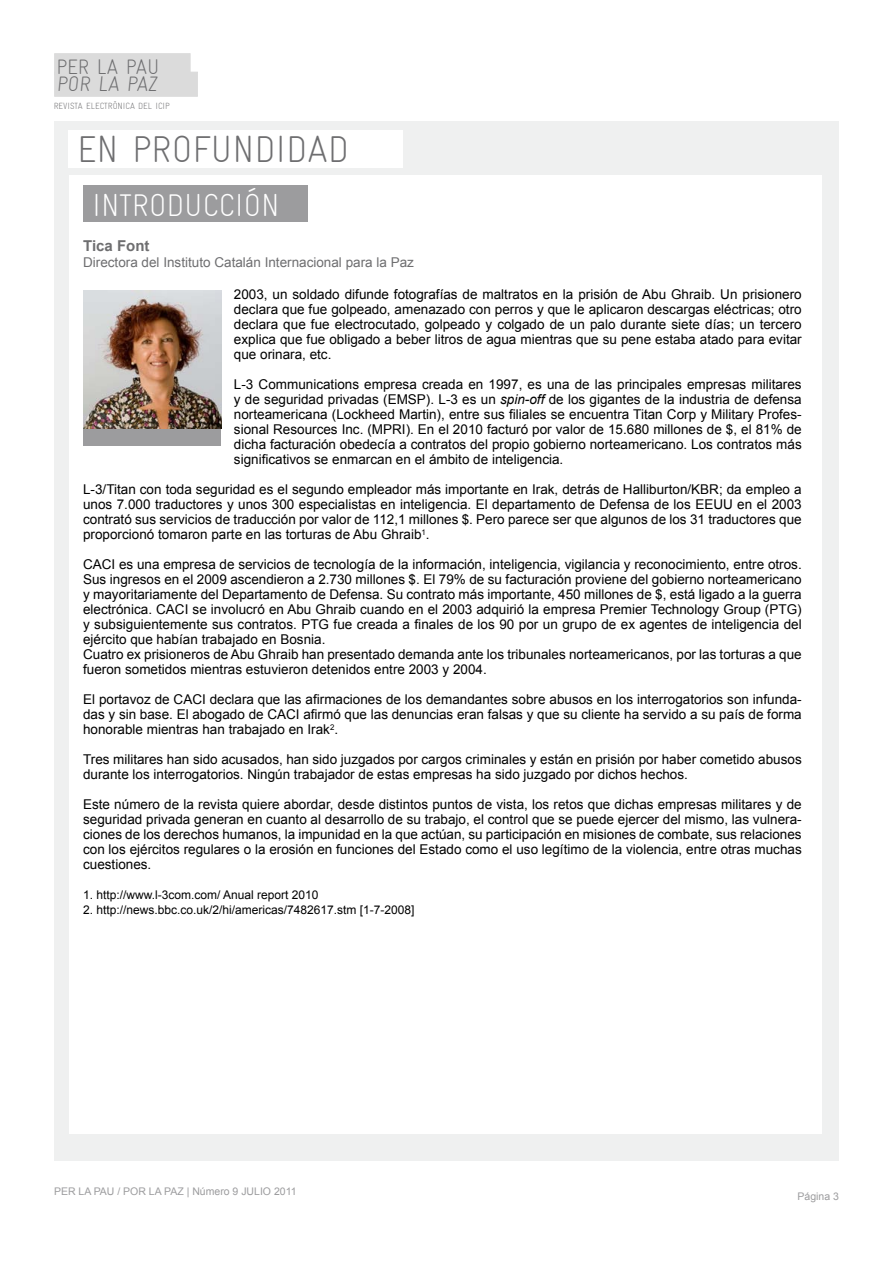
<style>
.page{position:relative;width:893px;height:1263px;background:#fff}
.page>*{position:absolute;margin:0;border:0;box-sizing:border-box;transform-origin:0 0}
.t1{font:300 37.5px "Gravur Condensed";color:#6e6e70}
.t2{font:300 31.5px "Gravur Condensed";color:#fff}
.t3{font:300 21px/17.5px "Gravur Condensed";color:#6e6e70}
.t4{font:700 15px "Arial";color:#6e6e70}
.t5{font:13.5px/15px "Arial";color:#000;text-align:justify}
.t6{font:13.5px "Arial";color:#6e6e70}
.t7{font:12px "Arial";color:#000}
.t8{font:10.5px "Arial";color:#9c9c9e}
.t9{font:300 9px "Gravur Condensed";color:#6e6e70}
.s1{font-style:italic}
</style>
<div class="page">
<div style="left:54px;top:122px;width:785px;height:1039px;background:#eff0f0"></div>
<div style="left:69px;top:176px;width:752px;height:958px;background:#fff"></div>
<div style="left:54px;top:53px;width:136px;height:22px;background:#dbdbdb"></div>
<div style="left:54px;top:72px;width:144px;height:25px;background:#dbdbdb"></div>
<div style="left:84px;top:185px;width:224px;height:36px;background:#9c9c9e"></div>
<div style="left:69px;top:130px;width:334px;height:38px;background:#fff"></div>
<div style="left:84px;top:291px;width:137px;height:155px;background:#9c9c9e"></div>
<img style="left:84px;top:291px;width:137px;height:137px">
<h3 class="t3" style="left:56px;top:58px;width:105px">PER LA PAU<br>POR LA PAZ</h3>
<p class="t9" style="left:54px;top:101px;width:117px">REVISTA ELECTRÓNICA DEL ICIP</p>
<h1 class="t1" style="left:77px;top:128px;width:273px">EN PROFUNDIDAD</h1>
<h2 class="t2" style="left:92px;top:188px;width:189px">INTRODUCCIÓN</h2>
<p class="t4" style="left:83px;top:236px;width:68px">Tica Font</p>
<p class="t6" style="left:83px;top:253px;width:332px">Directora del Instituto Catalán Internacional para la Paz</p>
<p class="t5" style="left:234px;top:287px;width:569px">2003, un soldado difunde fotografías de maltratos en la prisión de Abu Ghraib. Un prisionero declara que fue golpeado, amenazado con perros y que le aplicaron descargas eléctricas; otro declara que fue electrocutado, golpeado y colgado de un palo durante siete días; un tercero explica que fue obligado a beber litros de agua mientras que su pene estaba atado para evitar que orinara, etc.</p>
<p class="t5" style="left:234px;top:377px;width:569px">L-3 Communications empresa creada en 1997, es una de las principales empresas militares y de seguridad privadas (EMSP). L-3 es un <span class="s1">spin-off</span> de los gigantes de la industria de defensa norteamericana (Lockheed Martin), entre sus filiales se encuentra Titan Corp y Military Profes&shy;sional Resources Inc. (MPRI). En el 2010 facturó por valor de 15.680 millones de $, el 81% de dicha facturación obedecía a contratos del propio gobierno norteamericano. Los contratos más significativos se enmarcan en el ámbito de inteligencia.</p>
<p class="t5" style="left:83px;top:482px;width:720px">L-3/Titan con toda seguridad es el segundo empleador más importante en Irak, detrás de Halliburton/KBR; da empleo a unos 7.000 traductores y unos 300 especialistas en inteligencia. El departamento de Defensa de los EEUU en el 2003 contrató sus servicios de traducción por valor de 112,1 millones $. Pero parece ser que algunos de los 31 traductores que proporcionó tomaron parte en las torturas de Abu Ghraib<sup>1</sup>.</p>
<p class="t5" style="left:83px;top:557px;width:720px;text-align:left">CACI es una empresa de servicios de tecnología de la información, inteligencia, vigilancia y reconocimiento, entre otros.<br>Sus ingresos en el 2009 ascendieron a 2.730 millones $. El 79% de su facturación proviene del gobierno norteamericano y mayoritariamente del Departamento de Defensa. Su contrato más importante, 450 millones de $, está ligado a la guerra electrónica. CACI se involucró en Abu Ghraib cuando en el 2003 adquirió la empresa Premier Technology Group (PTG) y subsiguientemente sus contratos. PTG fue creada a finales de los 90 por un grupo de ex agentes de inteligencia del ejército que habían trabajado en Bosnia.<br>Cuatro ex prisioneros de Abu Ghraib han presentado demanda ante los tribunales norteamericanos, por las torturas a que fueron sometidos mientras estuvieron detenidos entre 2003 y 2004.</p>
<p class="t5" style="left:83px;top:692px;width:720px">El portavoz de CACI declara que las afirmaciones de los demandantes sobre abusos en los interrogatorios son infunda&shy;das y sin base. El abogado de CACI afirmó que las denuncias eran falsas y que su cliente ha servido a su país de forma honorable mientras han trabajado en Irak<sup>2</sup>.</p>
<p class="t5" style="left:83px;top:752px;width:720px">Tres militares han sido acusados, han sido juzgados por cargos criminales y están en prisión por haber cometido abusos durante los interrogatorios. Ningún trabajador de estas empresas ha sido juzgado por dichos hechos.</p>
<p class="t5" style="left:83px;top:797px;width:720px">Este número de la revista quiere abordar, desde distintos puntos de vista, los retos que dichas empresas militares y de seguridad privada generan en cuanto al desarrollo de su trabajo, el control que se puede ejercer del mismo, las vulnera&shy;ciones de los derechos humanos, la impunidad en la que actúan, su participación en misiones de combate, sus relaciones con los ejércitos regulares o la erosión en funciones del Estado como el uso legítimo de la violencia, entre otras muchas cuestiones.</p>
<p class="t7" style="left:83px;top:887px;width:237px">1. http://www.l-3com.com/ Anual report 2010</p>
<p class="t7" style="left:83px;top:902px;width:333px">2. http://news.bbc.co.uk/2/hi/americas/7482617.stm [1-7-2008]</p>
<p class="t8" style="left:54px;top:1184px;width:244px">PER LA PAU / POR LA PAZ | Número 9 JULIO 2011</p>
<p class="t8" style="left:797px;top:1189px;width:43px">Página 3</p>
</div>
